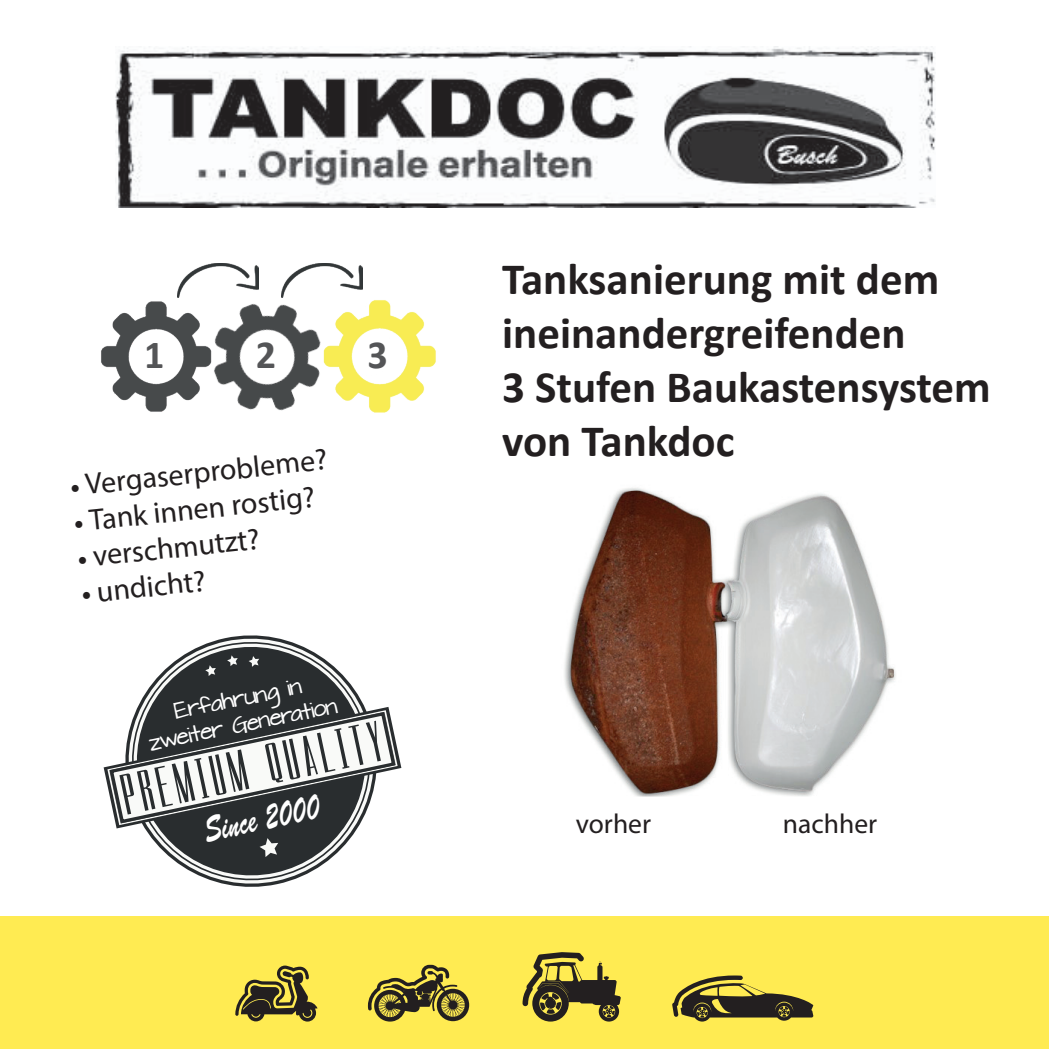
<style>
.page{position:relative;width:1049px;height:1049px;background:#fff}
.page>*{position:absolute;margin:0;border:0;box-sizing:border-box;transform-origin:0 0}
.t1{font:700 45px/54px "Calibri";color:#231f20}
.t2{font:700 40px "Calibri";color:#545557}
.t3{font:36.75px "Brush Script Std";color:#fff;scale:.67 1}
.t4{font:30px "Myriad Pro";color:#231f20}
.t5{font:27.5px "Myriad Pro";color:#231f20}
.t6{font:19.5px/25.8px "Architects Daughter";color:#fff;text-align:center}
.s1{font-family:"Calibri";font-size:22.5px}
</style>
<div class="page">
<img style="left:564px;top:488px;width:332px;height:308px">
<img style="left:115px;top:46px;width:820px;height:161px">
<div style="left:0;top:917px;width:1049px;height:132px;background:#ffeb52"></div>
<svg style="left:672px;top:975px;width:141px;height:46px"></svg>
<svg style="left:522px;top:952px;width:99px;height:69px"></svg>
<svg style="left:235px;top:965px;width:83px;height:56px"></svg>
<svg style="left:368px;top:965px;width:101px;height:56px"></svg>
<svg style="left:137px;top:636px;width:228px;height:250px;fill:#292d2f"></svg>
<svg style="left:104px;top:707px;width:297px;height:121px"></svg>
<svg style="left:260px;top:838px;width:18px;height:19px"></svg>
<svg style="left:227px;top:655px;width:11px;height:11px"></svg>
<svg style="left:249px;top:656px;width:10px;height:11px"></svg>
<svg style="left:205px;top:665px;width:11px;height:11px"></svg>
<img style="left:101px;top:301px;width:69px;height:111px">
<img style="left:196px;top:263px;width:62px;height:6px">
<img style="left:170px;top:269px;width:147px;height:142px">
<img style="left:317px;top:281px;width:119px;height:132px">
<img style="left:281px;top:263px;width:81px;height:34px">
<p class="t2" style="left:144px;top:326px;width:22px">1</p>
<p class="t2" style="left:256px;top:326px;width:22px">2</p>
<p class="t2" style="left:367px;top:326px;width:22px">3</p>
<p class="t4" style="left:67px;top:468px;width:261px;rotate:-6deg"><span class="s1">•</span> Vergaserprobleme?</p>
<p class="t4" style="left:71px;top:503px;width:244px;rotate:-6deg"><span class="s1">•</span> Tank innen rostig?</p>
<p class="t4" style="left:75px;top:539px;width:185px;rotate:-6deg"><span class="s1">•</span> verschmutzt?</p>
<p class="t4" style="left:79px;top:575px;width:127px;rotate:-6deg"><span class="s1">•</span> undicht?</p>
<p class="t6" style="left:142px;top:706px;width:193px;rotate:-11deg">Erfahrung in zweiter Generation</p>
<p class="t3" style="left:200px;top:810px;width:176px;rotate:-12deg">Since 2000</p>
<p class="t1" style="left:502px;top:250px;width:490px">Tanksanierung mit dem ineinandergreifenden<br>3 Stufen Baukastensystem von Tankdoc</p>
<p class="t5" style="left:576px;top:807px;width:77px">vorher</p>
<p class="t5" style="left:783px;top:807px;width:96px">nachher</p>
</div>
